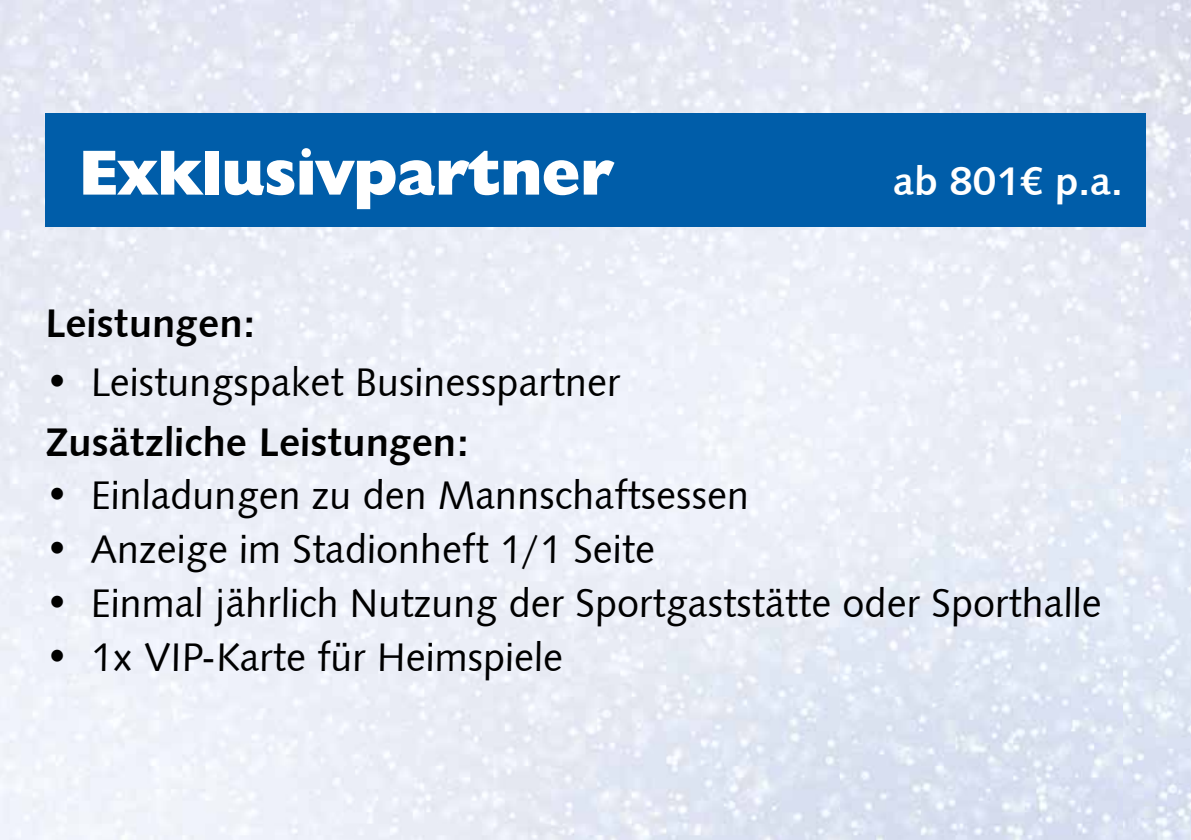
<style>
.page{position:relative;width:1191px;height:840px;background:#fff}
.page>*{position:absolute;margin:0;border:0;box-sizing:border-box;transform-origin:0 0}
.t1{font:800 64px "Humanist 521 BT";color:#fff}
.t2{font:40px "Humanist 531 BT Roman A";color:#000}
.t3{font:40px "Humanist 531 BT Bold A";color:#000}
.t4{font:40px "Humanist 531 BT Bold A";color:#fff}
.s1{font-family:"Swiss 721 BT";font-weight:700}
</style>
<div class="page">
<img style="left:0;top:0;width:1191px;height:839px">
<div style="left:45px;top:113px;width:1100px;height:114px;background:#005da9"></div>
<h1 class="t1" style="left:79px;top:133px;width:536px">Exklusivpartner</h1>
<p class="t4" style="left:893px;top:156px;width:231px">ab 801€ p.a.</p>
<p class="t3" style="left:45px;top:298px;width:213px">Leistungen:</p>
<p class="t2" style="left:45px;top:357px;width:577px"><span class="s1">•</span> Leistungspaket Businesspartner</p>
<p class="t3" style="left:45px;top:417px;width:426px">Zusätzliche Leistungen:</p>
<p class="t2" style="left:45px;top:470px;width:705px"><span class="s1">•</span> Einladungen zu den Mannschaftsessen</p>
<p class="t2" style="left:45px;top:523px;width:611px"><span class="s1">•</span> Anzeige im Stadionheft 1/1 Seite</p>
<p class="t2" style="left:45px;top:577px;width:1057px"><span class="s1">•</span> Einmal jährlich Nutzung der Sportgaststätte oder Sporthalle</p>
<p class="t2" style="left:45px;top:631px;width:519px"><span class="s1">•</span> 1x VIP-Karte für Heimspiele</p>
</div>
